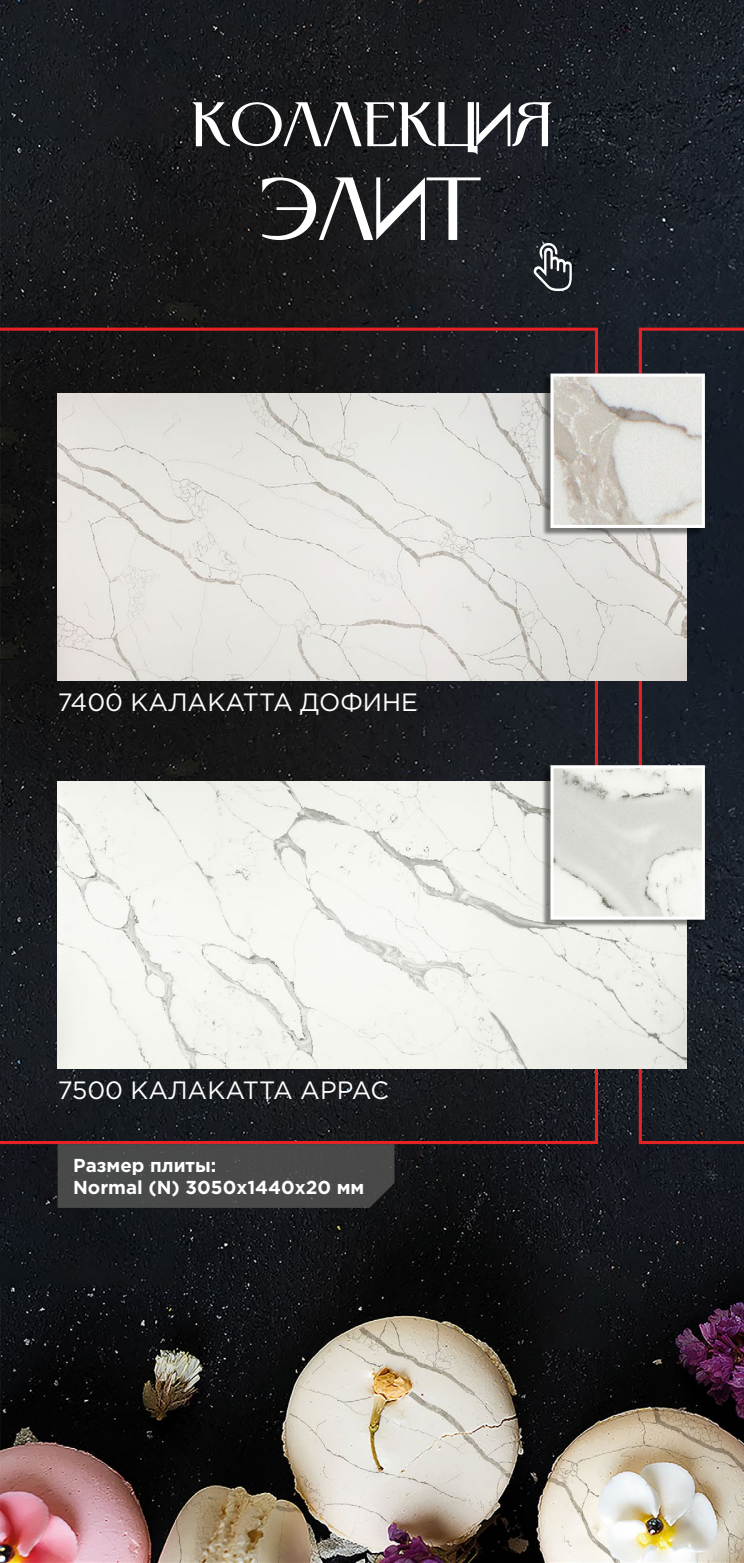
<style>
.page{position:relative;width:744px;height:1563px;background:#fff}
.page>*{position:absolute;margin:0;border:0;box-sizing:border-box;transform-origin:0 0}
.t1{font:78.12px "Rebel Redux";color:#fff}
.t2{font:54.88px "Rebel Redux";color:#fff}
.t3{font:25px "Gotham Pro";color:#fff}
.t4{font:700 18.75px/22.5px "Gotham Pro";color:#fff}
</style>
<div class="page">
<img style="left:0;top:0;width:744px;height:1562px">
<svg style="left:639px;top:328px;width:105px;height:816px;background:#1f2129"></svg>
<svg style="left:0;top:328px;width:598px;height:816px;background:#1d1a1d"></svg>
<svg style="left:534px;top:243px;width:38px;height:48px"></svg>
<img style="left:58px;top:393px;width:628px;height:287px">
<div style="left:542px;top:374px;width:161px;height:162px;background:#000;opacity:.47"></div>
<img style="left:554px;top:377px;width:147px;height:147px">
<div style="left:550px;top:373px;width:155px;height:155px;border:3px solid #fff"></div>
<img style="left:58px;top:781px;width:628px;height:287px">
<div style="left:542px;top:766px;width:161px;height:161px;background:#000;opacity:.47"></div>
<img style="left:554px;top:769px;width:147px;height:146px">
<div style="left:550px;top:765px;width:155px;height:154px;border:3px solid #fff"></div>
<div style="left:58px;top:1144px;width:336px;height:64px;background:#494949"></div>
<h2 class="t2" style="left:191px;top:92px;width:363px">КОЛЛЕКЦИЯ</h2>
<h1 class="t1" style="left:261px;top:162px;width:224px">ЭЛИТ</h1>
<p class="t3" style="left:58px;top:688px;width:361px">7400 КАЛАКАТТА ДОФИНЕ</p>
<p class="t3" style="left:58px;top:1076px;width:333px">7500 КАЛАКАТТА АРРАС</p>
<p class="t4" style="left:73px;top:1153px;width:293px">Размер плиты:<br>Normal (N) 3050х1440х20 мм</p>
</div>
